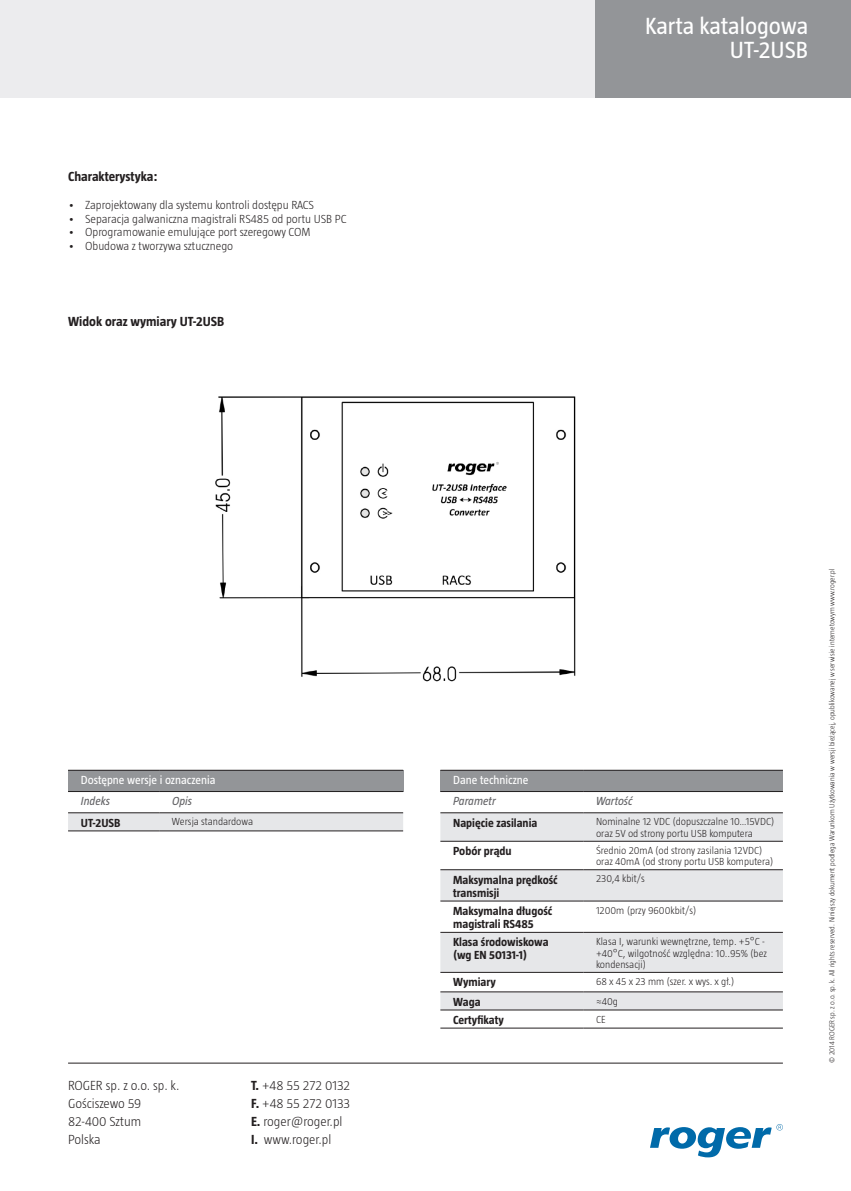
<style>
.page{position:relative;width:851px;height:1191px;background:#fff}
.page>*{position:absolute;margin:0;border:0;box-sizing:border-box;transform-origin:0 0}
.t1{font:24px/24px "Taz";color:#fff;text-align:right}
.t2{font:300 13.5px/18px "Taz";color:#231f20}
.t3{font:700 13.5px "Taz";color:#231f20}
.t4{font:300 12px "Taz";color:#231f20}
.t5{font:700 12px/13.2px "Taz";color:#231f20}
.t6{font:12px "Taz";color:#fff}
.t7{font:italic 12px "Taz";color:#636366}
.t8{font:300 10.5px/11.6px "Taz";color:#231f20}
.t9{font:300 7.5px "Taz";color:#231f20}
.s1{font-weight:700}
</style>
<div class="page">
<div style="left:0;top:0;width:613px;height:98px;background:#ececee"></div>
<div style="left:595px;top:0;width:255px;height:98px;background:#939598"></div>
<hr style="left:68px;top:1062px;width:714px;height:1px;background:#231f20">
<svg style="left:650px;top:1124px;width:132px;height:33px"></svg>
<div style="left:68px;top:770px;width:335px;height:21px;background:#939598"></div>
<div style="left:68px;top:813px;width:335px;height:17px;background:#e6e7e9"></div>
<hr style="left:68px;top:791px;width:91px;height:1px;background:#231f20">
<hr style="left:159px;top:791px;width:244px;height:1px;background:#231f20">
<hr style="left:68px;top:812px;width:91px;height:1px;background:#231f20">
<hr style="left:159px;top:812px;width:244px;height:1px;background:#231f20">
<hr style="left:68px;top:770px;width:91px;height:1px;background:#231f20">
<hr style="left:159px;top:770px;width:244px;height:1px;background:#231f20">
<hr style="left:68px;top:830px;width:91px;height:1px;background:#231f20">
<hr style="left:159px;top:830px;width:244px;height:1px;background:#231f20">
<div style="left:440px;top:770px;width:342px;height:21px;background:#939598"></div>
<svg style="left:440px;top:813px;width:342px;height:87px;fill:#e6e7e9"></svg>
<svg style="left:440px;top:901px;width:342px;height:110px;fill:#e6e7e9"></svg>
<hr style="left:440px;top:770px;width:143px;height:1px;background:#231f20">
<hr style="left:583px;top:770px;width:199px;height:1px;background:#231f20">
<hr style="left:440px;top:791px;width:143px;height:1px;background:#231f20">
<hr style="left:583px;top:791px;width:199px;height:1px;background:#231f20">
<hr style="left:440px;top:812px;width:143px;height:1px;background:#231f20">
<hr style="left:583px;top:812px;width:199px;height:1px;background:#231f20">
<hr style="left:440px;top:841px;width:143px;height:1px;background:#231f20">
<hr style="left:583px;top:841px;width:199px;height:1px;background:#231f20">
<hr style="left:440px;top:869px;width:143px;height:1px;background:#231f20">
<hr style="left:583px;top:869px;width:199px;height:1px;background:#231f20">
<hr style="left:440px;top:900px;width:143px;height:1px;background:#231f20">
<hr style="left:583px;top:900px;width:199px;height:1px;background:#231f20">
<hr style="left:440px;top:932px;width:143px;height:1px;background:#231f20">
<hr style="left:583px;top:932px;width:199px;height:1px;background:#231f20">
<hr style="left:440px;top:972px;width:143px;height:1px;background:#231f20">
<hr style="left:440px;top:991px;width:143px;height:1px;background:#231f20">
<hr style="left:440px;top:1027px;width:143px;height:1px;background:#231f20">
<hr style="left:583px;top:972px;width:199px;height:1px;background:#231f20">
<hr style="left:583px;top:991px;width:199px;height:1px;background:#231f20">
<hr style="left:583px;top:1027px;width:199px;height:1px;background:#231f20">
<hr style="left:440px;top:1009px;width:143px;height:1px;background:#231f20">
<hr style="left:583px;top:1009px;width:199px;height:1px;background:#231f20">
<img style="left:215px;top:396px;width:361px;height:286px">
<p class="t3" style="left:68px;top:169px;width:91px">Charakterystyka:</p>
<p class="t4" style="left:68px;top:199px;width:247px">• Zaprojektowany dla systemu kontroli dostępu RACS</p>
<p class="t4" style="left:68px;top:212px;width:280px">• Separacja galwaniczna magistrali RS485 od portu USB PC</p>
<p class="t4" style="left:68px;top:226px;width:244px">• Oprogramowanie emulujące port szeregowy COM</p>
<p class="t4" style="left:68px;top:239px;width:167px">• Obudowa z tworzywa sztucznego</p>
<p class="t3" style="left:68px;top:314px;width:158px">Widok oraz wymiary UT-2USB</p>
<p class="t6" style="left:81px;top:773px;width:136px">Dostępne wersje i oznaczenia</p>
<p class="t7" style="left:81px;top:794px;width:31px">Indeks</p>
<p class="t7" style="left:172px;top:794px;width:22px">Opis</p>
<p class="t5" style="left:81px;top:816px;width:41px">UT-2USB</p>
<p class="t8" style="left:172px;top:816px;width:83px">Wersja standardowa</p>
<p class="t2" style="left:68px;top:1076px;width:113px">ROGER sp. z o.o. sp. k.<br>Gościszewo 59<br>82-400 Sztum<br>Polska</p>
<p class="t2" style="left:251px;top:1076px;width:101px"><span class="s1">T.</span> +48 55 272 0132<br><span class="s1">F.</span> +48 55 272 0133<br><span class="s1">E.</span> roger@roger.pl<br><span class="s1">I.</span> www.roger.pl</p>
<h1 class="t1" style="left:645px;top:14px;width:165px">Karta katalogowa<br>UT-2USB</h1>
<p class="t6" style="left:453px;top:773px;width:77px">Dane techniczne</p>
<p class="t7" style="left:453px;top:794px;width:44px">Parametr</p>
<p class="t7" style="left:596px;top:794px;width:38px">Wartość</p>
<p class="t5" style="left:453px;top:816px;width:86px">Napięcie zasilania</p>
<p class="t8" style="left:596px;top:816px;width:180px">Nominalne 12 VDC (dopuszczalne 10…15VDC) oraz 5V od strony portu USB komputera</p>
<p class="t5" style="left:453px;top:844px;width:60px">Pobór prądu</p>
<p class="t8" style="left:596px;top:844px;width:179px">Średnio 20mA (od strony zasilania 12VDC) oraz 40mA (od strony portu USB komputera)</p>
<p class="t5" style="left:453px;top:872px;width:106px">Maksymalna prędkość transmisji</p>
<p class="t8" style="left:596px;top:873px;width:50px">230,4 kbit/s</p>
<p class="t5" style="left:453px;top:904px;width:101px">Maksymalna długość magistrali RS485</p>
<p class="t8" style="left:596px;top:904px;width:102px">1200m (przy 9600kbit/s)</p>
<p class="t5" style="left:453px;top:935px;width:97px">Klasa środowiskowa (wg EN 50131-1)</p>
<p class="t8" style="left:596px;top:935px;width:172px">Klasa I, warunki wewnętrzne, temp. +5°C - +40°C, wilgotność względna: 10..95% (bez kondensacji)</p>
<p class="t5" style="left:453px;top:975px;width:44px">Wymiary</p>
<p class="t8" style="left:596px;top:975px;width:140px">68 x 45 x 23 mm (szer. x wys. x gł.)</p>
<p class="t5" style="left:453px;top:995px;width:29px">Waga</p>
<p class="t8" style="left:596px;top:995px;width:23px">≈40g</p>
<p class="t5" style="left:453px;top:1013px;width:52px">Certyfikaty</p>
<p class="t8" style="left:596px;top:1013px;width:11px">CE</p>
<p class="t9" style="left:827px;top:1062px;width:496px;rotate:-90deg">© 2014 ROGER sp. z o.o. sp. k. All rights reserved. Niniejszy dokument podlega Warunkom Użytkowania w wersji bieżącej, opublikowanej w serwisie internetowym www.roger.pl</p>
</div>
